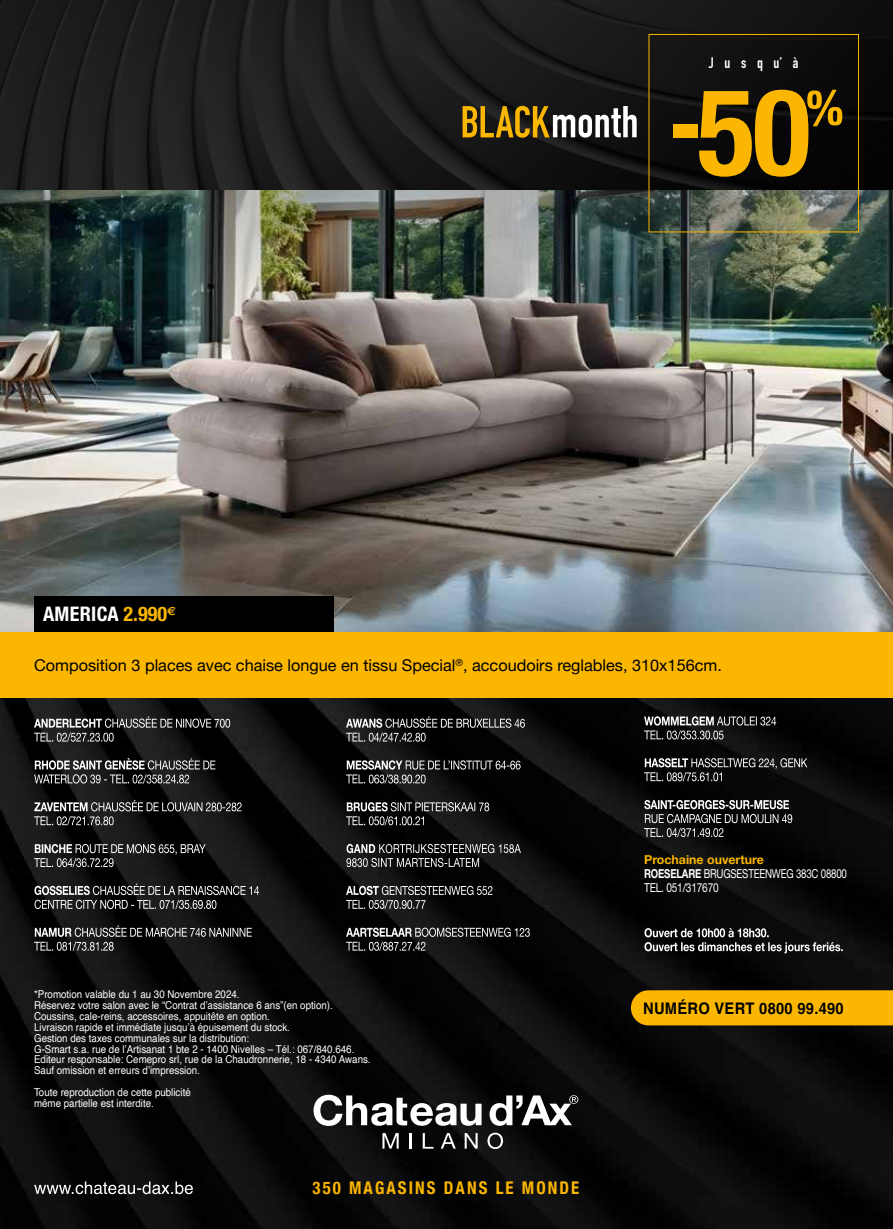
<style>
.page{position:relative;width:893px;height:1229px;background:#fff}
.page>*{position:absolute;margin:0;border:0;box-sizing:border-box;transform-origin:0 0}
.t1{font:700 condensed 20.1px "Helvetica Neue";letter-spacing:.015em;color:#fff}
.t2{font:700 condensed 17.55px "Helvetica Neue";letter-spacing:.125em;color:#fab600;scale:.96 1}
.t3{font:16.2px "Helvetica Neue";color:#000}
.t4{font:700 15.9px "Helvetica";letter-spacing:.02em;color:#000;scale:.92 1}
.t5{font:700 15px "DIN Condensed";letter-spacing:.705em;color:#fff}
.t6{font:12.45px/14px "Helvetica Neue";letter-spacing:-.02em;color:#fff;scale:.78 1}
.t7{font:10.8px/10.8px "Helvetica";color:#fff;scale:.9 1}
.s1{color:#fab600}
.s2{font-weight:700;color:#fab600}
.s3{font-weight:700}
</style>
<div class="page">
<img style="left:0;top:393px;width:893px;height:836px">
<img style="left:0;top:189px;width:893px;height:204px">
<svg style="left:382px;top:1133px;width:17px;height:15px"></svg>
<svg style="left:410px;top:1133px;width:2px;height:15px"></svg>
<svg style="left:423px;top:1133px;width:10px;height:15px"></svg>
<svg style="left:441px;top:1133px;width:15px;height:15px"></svg>
<svg style="left:465px;top:1133px;width:13px;height:15px"></svg>
<svg style="left:487px;top:1133px;width:16px;height:16px"></svg>
<svg style="left:314px;top:1095px;width:168px;height:31px"></svg>
<svg style="left:490px;top:1095px;width:88px;height:31px"></svg>
<div style="left:0;top:632px;width:893px;height:66px;background:#fab600"></div>
<svg style="left:34px;top:1181px;width:159px;height:13px;background:#4e4e4e"></svg>
<img style="left:0;top:0;width:893px;height:189px">
<svg style="left:463px;top:106px;width:174px;height:32px"></svg>
<div style="left:648px;top:34px;width:211px;height:198px;border:1px solid #fab600"></div>
<svg style="left:699px;top:90px;width:143px;height:87px;background:#805e04"></svg>
<div style="left:673px;top:124px;width:25px;height:14px;background:#fab600"></div>
<div style="left:34px;top:596px;width:300px;height:36px;background:#000"></div>
<svg style="left:346px;top:886px;width:146px;height:23px;background:#3b3b3b"></svg>
<svg style="left:346px;top:802px;width:143px;height:23px;background:#3e3e3e"></svg>
<svg style="left:346px;top:760px;width:175px;height:23px;background:#383838"></svg>
<svg style="left:346px;top:716px;width:179px;height:26px;background:#353535"></svg>
<svg style="left:34px;top:925px;width:218px;height:26px;background:#333"></svg>
<svg style="left:34px;top:883px;width:225px;height:26px;background:#404040"></svg>
<svg style="left:34px;top:844px;width:172px;height:23px;background:#3d3d3d"></svg>
<svg style="left:34px;top:800px;width:208px;height:25px;background:#393939"></svg>
<svg style="left:34px;top:758px;width:181px;height:25px;background:#4b4b4b"></svg>
<svg style="left:34px;top:716px;width:196px;height:26px;background:#3a3a3a"></svg>
<svg style="left:346px;top:844px;width:175px;height:23px;background:#444"></svg>
<svg style="left:346px;top:927px;width:184px;height:24px;background:#383838"></svg>
<div style="left:631px;top:990px;width:262px;height:35px;background:#fab600"></div>
<svg style="left:644px;top:800px;width:148px;height:37px;background:#404040"></svg>
<svg style="left:644px;top:758px;width:163px;height:23px;background:#383838"></svg>
<svg style="left:644px;top:716px;width:132px;height:23px;background:#434343"></svg>
<svg style="left:644px;top:928px;width:199px;height:25px;background:#414141"></svg>
<h1 class="t1" style="left:43px;top:602px;width:134px">AMERICA <span class="s1">2.990</span><sup>E</sup></h1>
<h3 class="t5" style="left:709px;top:53px;width:91px">Jusqu’à</h3>
<h3 class="t3" style="left:34px;top:654px;width:689px">Composition 3 places avec chaise longue en tissu Special<sup>®</sup>, accoudoirs reglables, 310x156cm.</h3>
<p class="t7" style="left:34px;top:989px;width:375px">*Promotion valable du 1 au 30 Novembre 2024.<br>Réservez votre salon avec le “Contrat d’assistance 6 ans”(en option).<br>Coussins, cale-reins, accessoires, appuitête en option.<br>Livraison rapide et immédiate jusqu’à épuisement du stock.<br>Gestion des taxes communales sur la distribution:<br>G-Smart s.a. rue de l’Artisanat 1 bte 2 - 1400 Nivelles – Tél.: 067/840.646.<br>Editeur responsable: Cemepro srl, rue de la Chaudronnerie, 18 - 4340 Awans.<br>Sauf omission et erreurs d’impression.</p>
<p class="t7" style="left:34px;top:1087px;width:176px">Toute reproduction de cette publicité même partielle est interdite.</p>
<h2 class="t2" style="left:312px;top:1173px;width:279px">350 MAGASINS DANS LE MONDE</h2>
<p class="t6" style="left:644px;top:853px;width:262px"><span class="s2">Prochaine ouverture<br></span><span class="s3">ROESELARE</span> BRUGSESTEENWEG 383C 08800<br>TEL. 051/317670</p>
<h3 class="t4" style="left:643px;top:998px;width:220px">NUMÉRO VERT 0800 99.490</h3>
</div>
